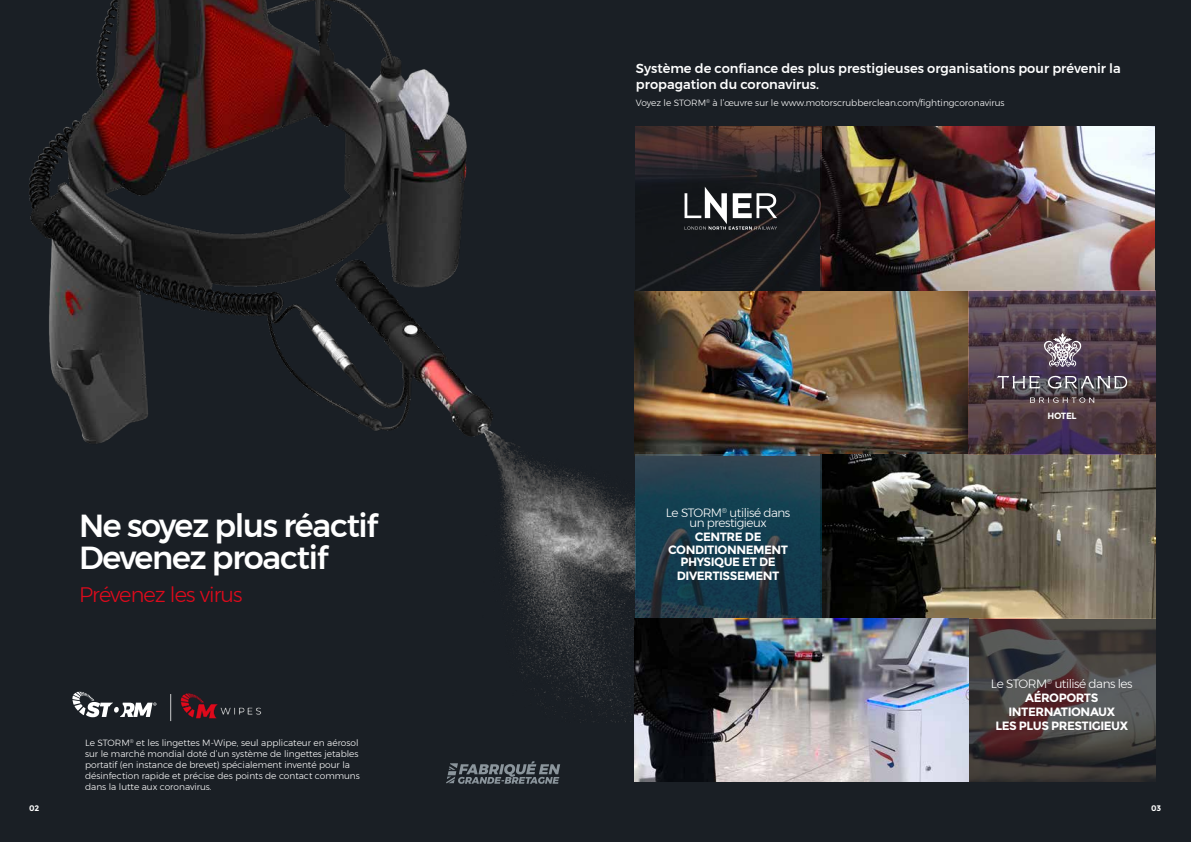
<style>
.page{position:relative;width:1191px;height:842px;background:#1a1f25}
.page>*{position:absolute;margin:0;border:0;box-sizing:border-box;transform-origin:0 0}
.t1{font:500 31.8px/31.6px "Montserrat";letter-spacing:-.04em;color:#fff}
.t2{font:300 20.9px "Montserrat";letter-spacing:-.04em;color:#df0a1c}
.t3{font:500 13px/15.5px "Montserrat";color:#fff}
.t4{font:700 12px/14px "Montserrat";letter-spacing:-.04em;color:#fff;text-align:center}
.t5{font:300 12px/10.8px "Montserrat";letter-spacing:-.04em;color:#fff;text-align:center}
.t6{font:300 9px/11px "Montserrat";color:#fff}
.t7{font:700 9px "Montserrat";letter-spacing:-.04em;color:#fff}
.t8{font:700 8px "Montserrat";color:#fff}
.s1{font-weight:300}
</style>
<div class="page">
<img style="left:29px;top:0;width:606px;height:722px">
<svg style="left:170px;top:694px;width:1px;height:27px"></svg>
<img style="left:179px;top:687px;width:88px;height:35px">
<img style="left:635px;top:127px;width:520px;height:655px">
<svg style="left:684px;top:187px;width:93px;height:43px"></svg>
<svg style="left:1043px;top:333px;width:39px;height:34px"></svg>
<svg style="left:1048px;top:375px;width:79px;height:14px"></svg>
<svg style="left:997px;top:376px;width:43px;height:12px"></svg>
<svg style="left:1029px;top:397px;width:65px;height:6px"></svg>
<svg style="left:72px;top:692px;width:84px;height:25px"></svg>
<svg style="left:446px;top:761px;width:114px;height:23px"></svg>
<h3 class="t3" style="left:636px;top:61px;width:486px">Système de confiance des plus prestigieuses organisations pour prévenir la propagation du coronavirus.</h3>
<p class="t6" style="left:636px;top:97px;width:370px">Voyez le STORM<sup>®</sup> à l’œuvre sur le www.motorscrubberclean.com/fightingcoronavirus</p>
<h1 class="t1" style="left:79px;top:510px;width:301px">Ne soyez plus réactif<br>Devenez proactif</h1>
<h2 class="t2" style="left:79px;top:578px;width:165px">Prévenez les virus</h2>
<p class="t6" style="left:85px;top:737px;width:276px">Le STORM<sup>®</sup> et les lingettes M-Wipe, seul applicateur en aérosol sur le marché mondial doté d’un système de lingettes jetables portatif (en instance de brevet) spécialement inventé pour la désinfection rapide et précise des points de contact communs dans la lutte aux coronavirus.</p>
<h3 class="t5" style="left:666px;top:507px;width:126px">Le STORM<sup>®</sup> utilisé dans un prestigieux</h3>
<h3 class="t4" style="left:668px;top:531px;width:121px;line-height:12.3px">CENTRE DE<br>CONDITIONNEMENT<br>PHYSIQUE ET DE</h3>
<h3 class="t4" style="left:677px;top:569px;width:104px">DIVERTISSEMENT</h3>
<p class="t7" style="left:1047px;top:411px;width:31px">HOTEL</p>
<h3 class="t4" style="left:991px;top:677px;width:143px"><span class="s1">Le STORM</span><sup>®</sup> <span class="s1">utilisé dans les<br></span>AÉROPORTS<br>INTERNATIONAUX<br>LES PLUS PRESTIGIEUX</h3>
<p class="t8" style="left:29px;top:803px;width:12px">02</p>
<p class="t8" style="left:1151px;top:803px;width:12px">03</p>
</div>
